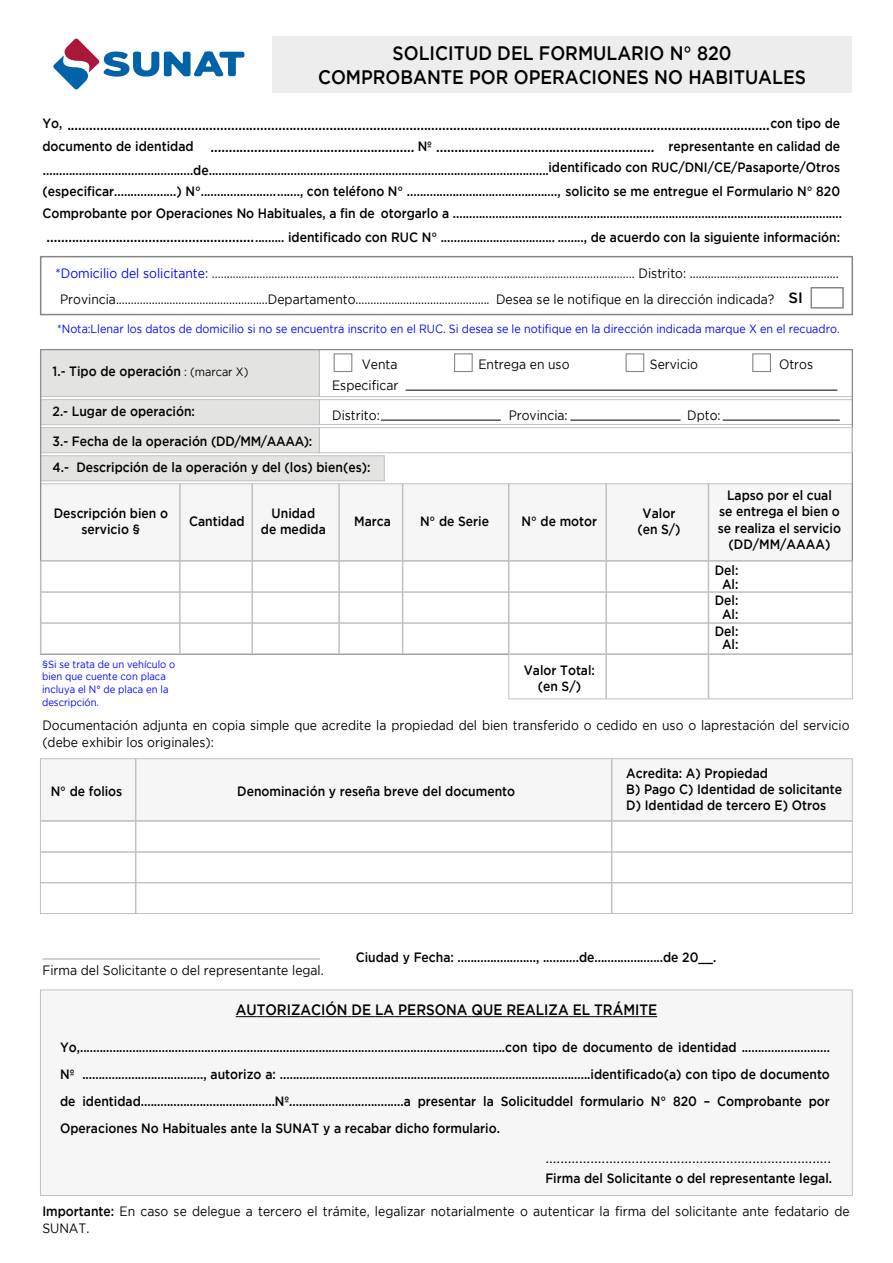
<style>
.page{position:relative;width:893px;height:1263px;background:#fff}
.page>*{position:absolute;margin:0;border:0;box-sizing:border-box;transform-origin:0 0}
.t1{font:500 19.5px/23.4px "Gotham";color:#000;text-align:center;scale:.9 1}
.t2{font:500 15px "Gotham";color:#000;scale:.9 1}
.t3{font:500 13.5px/16.2px "Gotham";color:#000;text-align:center;scale:.9 1}
.t4{font:13.5px/16.2px "Gotham";color:#000;scale:.9 1}
.t5{font:13.5px "Helvetica";color:#000}
.t6{font:12px "Gotham";color:#00f;scale:.9 1}
.t7{font:12px "Gotham";color:#000;scale:.9 1}
.t8{font:10.5px/12.6px "Gotham";color:#00f;scale:.9 1}
.s1{font-size:15px}
.s2{color:#00f}
.s3{color:#1d1d1b}
.s4{font-weight:500;font-size:15px}
.s5{font-weight:500}
</style>
<div class="page">
<div style="left:40px;top:990px;width:812px;height:206px;background:#f6f6f6;border:1px solid #c0c1c0"></div>
<div style="left:272px;top:36px;width:580px;height:57px;background:#ededed"></div>
<svg style="left:236px;top:1016px;width:421px;height:1px"></svg>
<svg style="left:53px;top:38px;width:191px;height:52px"></svg>
<div style="left:40px;top:256px;width:813px;height:59px;border:2px solid #878787"></div>
<div style="left:810px;top:287px;width:33px;height:22px;border:2px solid #878787"></div>
<div style="left:333px;top:353px;width:19px;height:19px;border:1px solid #878787"></div>
<div style="left:454px;top:353px;width:18px;height:19px;border:1px solid #878787"></div>
<div style="left:625px;top:353px;width:19px;height:19px;border:1px solid #878787"></div>
<div style="left:752px;top:353px;width:19px;height:19px;border:1px solid #878787"></div>
<div style="left:40px;top:349px;width:280px;height:48px;background:#e3e3e2;border:1px solid #c0c1c0"></div>
<div style="left:319px;top:349px;width:533px;height:48px;border:1px solid #c0c1c0"></div>
<div style="left:319px;top:399px;width:533px;height:26px;border:1px solid #c0c1c0"></div>
<div style="left:40px;top:399px;width:280px;height:26px;background:#e3e3e2;border:1px solid #c0c1c0"></div>
<div style="left:40px;top:427px;width:280px;height:26px;background:#e3e3e2;border:1px solid #c0c1c0"></div>
<div style="left:40px;top:455px;width:344px;height:26px;background:#e3e3e2;border:1px solid #c0c1c0"></div>
<div style="left:40px;top:483px;width:812px;height:78px;background:#f6f6f6;border:1px solid #c0c1c0"></div>
<div style="left:40px;top:758px;width:812px;height:63px;background:#f6f6f6;border:1px solid #c0c1c0"></div>
<div style="left:319px;top:427px;width:533px;height:26px;border:1px solid #c0c1c0"></div>
<div style="left:40px;top:561px;width:812px;height:31px;border:1px solid #c0c1c0"></div>
<div style="left:40px;top:592px;width:812px;height:31px;border:1px solid #c0c1c0"></div>
<div style="left:40px;top:623px;width:812px;height:31px;border:1px solid #c0c1c0"></div>
<div style="left:40px;top:821px;width:812px;height:31px;border:1px solid #c0c1c0"></div>
<div style="left:40px;top:852px;width:812px;height:31px;border:1px solid #c0c1c0"></div>
<div style="left:40px;top:882px;width:812px;height:32px;border:1px solid #c0c1c0"></div>
<div style="left:508px;top:654px;width:344px;height:45px;border:1px solid #c0c1c0"></div>
<hr style="left:179px;top:484px;width:2px;height:170px;background:#c0c1c0">
<hr style="left:251px;top:484px;width:2px;height:170px;background:#c0c1c0">
<hr style="left:338px;top:484px;width:2px;height:170px;background:#c0c1c0">
<hr style="left:402px;top:484px;width:1px;height:170px;background:#c0c1c0">
<hr style="left:508px;top:484px;width:1px;height:170px;background:#c0c1c0">
<hr style="left:605px;top:484px;width:2px;height:215px;background:#c0c1c0">
<hr style="left:707px;top:484px;width:2px;height:215px;background:#c0c1c0">
<hr style="left:135px;top:759px;width:1px;height:155px;background:#c0c1c0">
<hr style="left:611px;top:759px;width:1px;height:155px;background:#c0c1c0">
<hr style="left:42px;top:958px;width:278px;height:2px;background:#c0c1c0">
<h1 class="t1" style="left:318px;top:41px;width:543px">SOLICITUD DEL FORMULARIO N° 820<br>COMPROBANTE POR OPERACIONES NO HABITUALES</h1>
<p class="t3" style="left:42px;top:115px;width:24px">Yo,</p>
<p class="t3" style="left:770px;top:115px;width:79px">con tipo de</p>
<p class="t3" style="left:42px;top:138px;width:169px">documento de identidad</p>
<p class="t3" style="left:548px;top:135px;width:325px;line-height:21.1px;text-align:right">representante en calidad de<br>identificado con RUC/DNI/CE/Pasaporte/Otros</p>
<p class="t3" style="left:42px;top:180px;width:889px;line-height:22.4px;text-align:left">(especificar...................) N°.............................., con teléfono N° .............................................., solicito se me entregue el Formulario N° 820<br>Comprobante por Operaciones No Habituales, a fin de otorgarlo a .......................................................................................................................</p>
<p class="t3" style="left:47px;top:229px;width:883px"><span class="s1">.........................................................</span>......... identificado con RUC N° ................................... ........, de acuerdo con la siguiente información:</p>
<p class="t2" style="left:67px;top:116px;width:782px">.................................................................................................................................................................................................</p>
<p class="t3" style="left:43px;top:162px;width:563px">..............................................de........................................................................................................</p>
<p class="t3" style="left:417px;top:138px;width:17px">Nº</p>
<p class="t2" style="left:210px;top:139px;width:228px">........................................................</p>
<p class="t2" style="left:436px;top:139px;width:244px">............................................................</p>
<p class="t4" style="left:60px;top:260px;width:866px;line-height:26.2px;text-indent:-4px"><span class="s2">*Domicilio del solicitante:</span> <span class="s3">..............................................................................................................................................</span> Distrito: ..................................................<br>Provincia...................................................Departamento............................................. Desea se le notifique en la dirección indicada? <span class="s4">SI</span></p>
<p class="t6" style="left:57px;top:322px;width:870px">*Nota:Llenar los datos de domicilio si no se encuentra inscrito en el RUC. Si desea se le notifique en la dirección indicada marque X en el recuadro.</p>
<p class="t4" style="left:650px;top:356px;width:55px">Servicio</p>
<p class="t4" style="left:779px;top:356px;width:39px">Otros</p>
<p class="t7" style="left:184px;top:365px;width:73px">: (marcar X)</p>
<p class="t4" style="left:332px;top:354px;width:75px;line-height:20.7px;text-align:right">Venta<br>Especificar</p>
<p class="t4" style="left:478px;top:356px;width:103px">Entrega en uso</p>
<p class="t4" style="left:332px;top:407px;width:54px">Distrito:</p>
<p class="t4" style="left:508px;top:407px;width:67px">Provincia:</p>
<p class="t4" style="left:687px;top:407px;width:39px">Dpto:</p>
<p class="t3" style="left:53px;top:363px;width:144px">1.- Tipo de operación</p>
<p class="t3" style="left:53px;top:402px;width:160px">2.- Lugar de operación:</p>
<p class="t3" style="left:53px;top:428px;width:355px;line-height:26.1px;text-align:left">3.- Fecha de la operación (DD/MM/AAAA):<br>4.- Descripción de la operación y del (los) bien(es):</p>
<p class="t3" style="left:54px;top:505px;width:128px">Descripción bien o servicio §</p>
<p class="t3" style="left:189px;top:513px;width:63px">Cantidad</p>
<p class="t3" style="left:354px;top:513px;width:42px">Marca</p>
<p class="t3" style="left:420px;top:513px;width:78px">N° de Serie</p>
<p class="t3" style="left:521px;top:513px;width:85px">N° de motor</p>
<p class="t3" style="left:261px;top:505px;width:74px">Unidad<br>de medida</p>
<p class="t3" style="left:637px;top:505px;width:50px">Valor (en S/)</p>
<p class="t3" style="left:718px;top:487px;width:138px">Lapso por el cual<br>se entrega el bien o se realiza el servicio (DD/MM/AAAA)</p>
<p class="t3" style="left:714px;top:563px;width:28px;line-height:13.5px">Del:<br>Al:</p>
<p class="t3" style="left:714px;top:593px;width:28px;line-height:13.5px">Del:<br>Al:</p>
<p class="t3" style="left:714px;top:624px;width:28px;line-height:13.5px">Del:<br>Al:</p>
<p class="t8" style="left:42px;top:658px;width:149px">§Si se trata de un vehículo o bien que cuente con placa incluya el N° de placa en la descripción.</p>
<p class="t4" style="left:42px;top:717px;width:898px">Documentación adjunta en copia simple que acredite la propiedad del bien transferido o cedido en uso o laprestación del servicio (debe exhibir los originales):</p>
<p class="t3" style="left:523px;top:662px;width:81px">Valor Total: (en S/)</p>
<p class="t3" style="left:51px;top:782px;width:81px">N° de folios</p>
<p class="t3" style="left:237px;top:782px;width:310px">Denominación y reseña breve del documento</p>
<p class="t3" style="left:626px;top:765px;width:241px;text-align:left">Acredita: A) Propiedad<br>B) Pago C) Identidad de solicitante<br>D) Identidad de tercero E) Otros</p>
<p class="t3" style="left:356px;top:949px;width:402px">Ciudad y Fecha: ........................, ...........de.....................de 20__.</p>
<p class="t4" style="left:42px;top:962px;width:314px">Firma del Solicitante o del representante legal.</p>
<p class="t2" style="left:236px;top:1001px;width:470px">AUTORIZACIÓN DE LA PERSONA QUE REALIZA EL TRÁMITE</p>
<p class="t3" style="left:60px;top:1034px;width:856px;line-height:27px;text-align:justify">Yo,..................................................................................................................................con tipo de documento de identidad ...........................<br>Nº ....................................., autorizo a: ...............................................................................................identificado(a) con tipo de documento de identidad.........................................Nº...................................a presentar la Solicituddel formulario N° 820 – Comprobante por Operaciones No Habituales ante la SUNAT y a recabar dicho formulario.</p>
<p class="t3" style="left:545px;top:1170px;width:320px">Firma del Solicitante o del representante legal.</p>
<p class="t5" style="left:545px;top:1150px;width:287px">............................................................................</p>
<p class="t4" style="left:42px;top:1203px;width:898px"><span class="s5">Importante:</span> En caso se delegue a tercero el trámite, legalizar notarialmente o autenticar la firma del solicitante ante fedatario de<br>SUNAT.</p>
</div>
